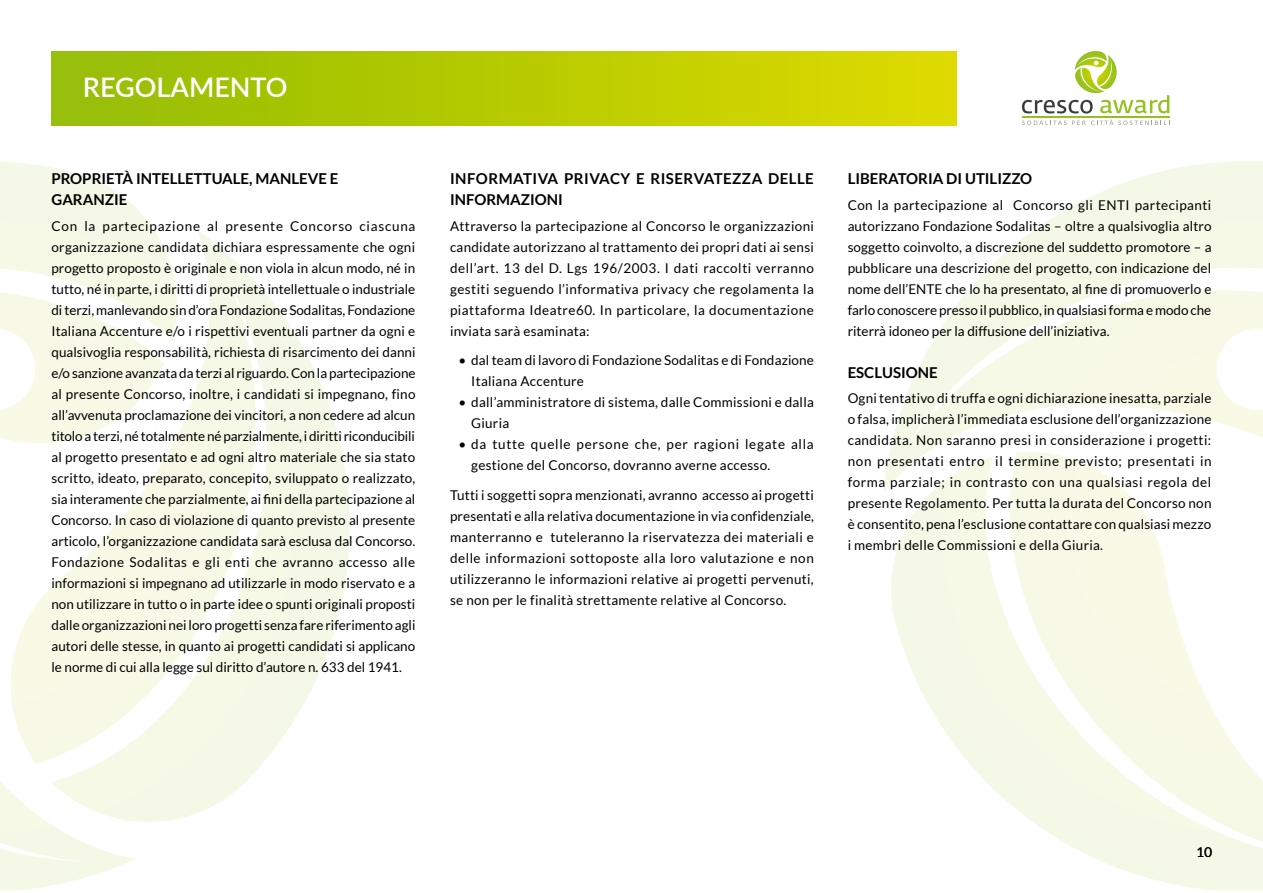
<style>
.page{position:relative;width:1263px;height:893px;background:#fff}
.page>*{position:absolute;margin:0;border:0;box-sizing:border-box;transform-origin:0 0}
.Paragrafo_base{font:600 27px "Lato";color:#fff}
.titolino_14_verde{font:700 15px/21px "Lato";color:#000}
.testo_giustificato_n{font:700 15px/21px "Lato";letter-spacing:.03em;color:#000}
.testo_giustificato_n-2{font:13.5px/21px "Lato";letter-spacing:.02em;color:#000;text-align:justify}
</style>
<div class="page">
<div style="left:51px;top:51px;width:906px;height:74px;background:linear-gradient(to right,#92bc06,#ddda00)"></div>
<svg style="left:1022px;top:51px;width:148px;height:74px"></svg>
<svg style="left:0;top:162px;width:350px;height:729px"></svg>
<svg style="left:884px;top:161px;width:379px;height:730px"></svg>
<p class="Paragrafo_base" style="left:83px;top:68px;width:206px">REGOLAMENTO</p>
<p class="titolino_14_verde" style="left:51px;top:168px;width:288px">PROPRIETÀ INTELLETTUALE, MANLEVE E<br>GARANZIE</p>
<p class="testo_giustificato_n-2" style="left:51px;top:215px;width:366px">Con la partecipazione al presente Concorso ciascuna organizzazione candidata dichiara espressamente che ogni progetto proposto è originale e non viola in alcun modo, né in tutto, né in parte, i diritti di proprietà intellettuale o industriale di terzi, manlevando sin d’ora Fondazione Sodalitas, Fondazione Italiana Accenture e/o i rispettivi eventuali partner da ogni e qualsivoglia responsabilità, richiesta di risarcimento dei danni e/o sanzione avanzata da terzi al riguardo. Con la partecipazione al presente Concorso, inoltre, i candidati si impegnano, fino all’avvenuta proclamazione dei vincitori, a non cedere ad alcun titolo a terzi, né totalmente né parzialmente, i diritti riconducibili al progetto presentato e ad ogni altro materiale che sia stato scritto, ideato, preparato, concepito, sviluppato o realizzato, sia interamente che parzialmente, ai fini della partecipazione al Concorso. In caso di violazione di quanto previsto al presente articolo, l’organizzazione candidata sarà esclusa dal Concorso.<br>Fondazione Sodalitas e gli enti che avranno accesso alle informazioni si impegnano ad utilizzarle in modo riservato e a non utilizzare in tutto o in parte idee o spunti originali proposti dalle organizzazioni nei loro progetti senza fare riferimento agli autori delle stesse, in quanto ai progetti candidati si applicano le norme di cui alla legge sul diritto d’autore n. 633 del 1941.</p>
<p class="testo_giustificato_n" style="left:450px;top:168px;width:365px">INFORMATIVA PRIVACY E RISERVATEZZA DELLE<br>INFORMAZIONI</p>
<p class="testo_giustificato_n-2" style="left:450px;top:215px;width:365px">Attraverso la partecipazione al Concorso le organizzazioni candidate autorizzano al trattamento dei propri dati ai sensi dell’art. 13 del D. Lgs 196/2003. I dati raccolti verranno gestiti seguendo l’informativa privacy che regolamenta la piattaforma Ideatre60. In particolare, la documentazione inviata sarà esaminata:</p>
<p class="testo_giustificato_n-2" style="left:471px;top:350px;width:344px;text-indent:-13px">• dal team di lavoro di Fondazione Sodalitas e di Fondazione<br>Italiana Accenture</p>
<p class="testo_giustificato_n-2" style="left:471px;top:392px;width:344px;text-indent:-13px">• dall’amministratore di sistema, dalle Commissioni e dalla<br>Giuria</p>
<p class="testo_giustificato_n-2" style="left:471px;top:434px;width:344px;text-indent:-13px">• da tutte quelle persone che, per ragioni legate alla gestione del Concorso, dovranno averne accesso.</p>
<p class="testo_giustificato_n-2" style="left:450px;top:484px;width:365px">Tutti i soggetti sopra menzionati, avranno accesso ai progetti presentati e alla relativa documentazione in via confidenziale, manterranno e tuteleranno la riservatezza dei materiali e delle informazioni sottoposte alla loro valutazione e non utilizzeranno le informazioni relative ai progetti pervenuti, se non per le finalità strettamente relative al Concorso.</p>
<p class="titolino_14_verde" style="left:848px;top:168px;width:186px">LIBERATORIA DI UTILIZZO</p>
<p class="testo_giustificato_n-2" style="left:848px;top:194px;width:365px">Con la partecipazione al Concorso gli ENTI partecipanti autorizzano Fondazione Sodalitas – oltre a qualsivoglia altro soggetto coinvolto, a discrezione del suddetto promotore – a pubblicare una descrizione del progetto, con indicazione del nome dell’ENTE che lo ha presentato, al fine di promuoverlo e farlo conoscere presso il pubblico, in qualsiasi forma e modo che riterrà idoneo per la diffusione dell’iniziativa.</p>
<p class="titolino_14_verde" style="left:848px;top:361px;width:92px">ESCLUSIONE</p>
<p class="testo_giustificato_n-2" style="left:848px;top:387px;width:365px">Ogni tentativo di truffa e ogni dichiarazione inesatta, parziale o falsa, implicherà l’immediata esclusione dell’organizzazione candidata. Non saranno presi in considerazione i progetti: non presentati entro il termine previsto; presentati in forma parziale; in contrasto con una qualsiasi regola del presente Regolamento. Per tutta la durata del Concorso non è consentito, pena l’esclusione contattare con qualsiasi mezzo i membri delle Commissioni e della Giuria.</p>
<p class="testo_giustificato_n-2" style="left:1196px;top:842px;width:17px">10</p>
</div>
